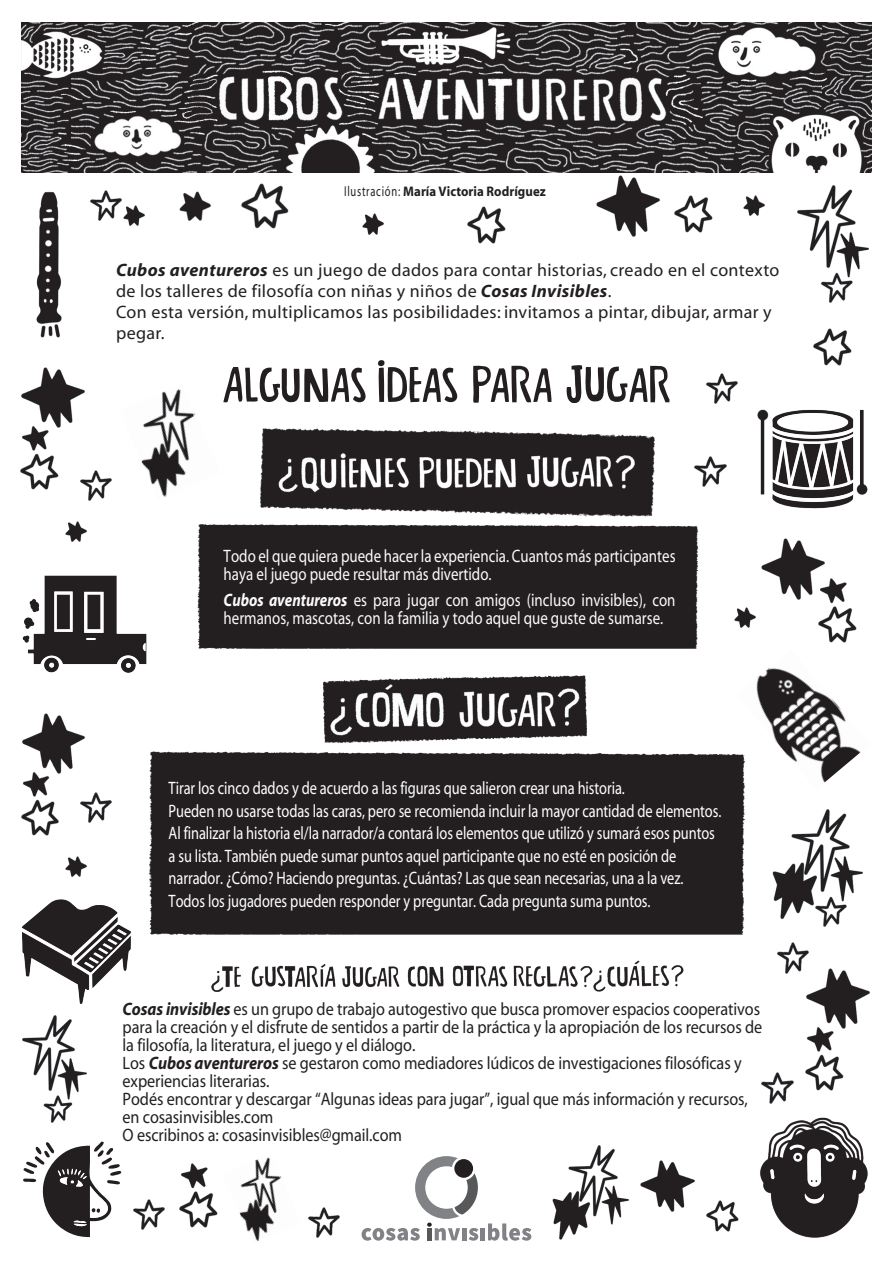
<style>
.page{position:relative;width:893px;height:1263px;background:#fff}
.page>*{position:absolute;margin:0;border:0;box-sizing:border-box;transform-origin:0 0}
.t1{font:18px/18px "Myriad";letter-spacing:-.005em;color:#231f20;scale:.9 1}
.t2{font:18px/22.5px "Myriad";letter-spacing:-.005em;color:#fff;scale:.8 1}
.t3{font:18px/18px "Myriad";color:#fbfbfc;scale:.83 1}
.t4{font:18px/21px "Myriad";letter-spacing:.02em;color:#231f20}
.t5{font:700 13.95px "Myriad";letter-spacing:.005em;color:#231f20;scale:.92 1}
.s1{font-weight:400;font-size:14.25px}
.s2{font-weight:700;font-style:italic}
</style>
<div class="page">
<img style="left:21px;top:23px;width:851px;height:150px">
<svg style="left:378px;top:360px;width:80px;height:43px"></svg>
<svg style="left:473px;top:365px;width:78px;height:38px"></svg>
<svg style="left:566px;top:365px;width:103px;height:38px"></svg>
<svg style="left:224px;top:367px;width:142px;height:36px"></svg>
<img style="left:261px;top:428px;width:393px;height:26px">
<img style="left:149px;top:751px;width:596px;height:241px">
<img style="left:197px;top:525px;width:501px;height:124px">
<img style="left:211px;top:454px;width:473px;height:537px">
<img style="left:36px;top:191px;width:25px;height:147px">
<img style="left:797px;top:185px;width:71px;height:117px">
<img style="left:757px;top:409px;width:111px;height:100px">
<img style="left:21px;top:899px;width:110px;height:105px">
<img style="left:737px;top:668px;width:124px;height:121px">
<svg style="left:23px;top:1141px;width:99px;height:97px"></svg>
<img style="left:760px;top:1117px;width:108px;height:121px">
<img style="left:22px;top:575px;width:125px;height:98px">
<img style="left:179px;top:1163px;width:38px;height:64px">
<img style="left:239px;top:1157px;width:43px;height:85px">
<img style="left:133px;top:1199px;width:31px;height:30px">
<img style="left:552px;top:1146px;width:77px;height:93px">
<img style="left:640px;top:1160px;width:54px;height:52px">
<img style="left:706px;top:1200px;width:33px;height:31px">
<img style="left:773px;top:809px;width:89px;height:117px">
<img style="left:21px;top:714px;width:64px;height:122px">
<img style="left:814px;top:329px;width:38px;height:36px">
<img style="left:761px;top:539px;width:63px;height:60px">
<img style="left:308px;top:1207px;width:31px;height:31px">
<img style="left:818px;top:579px;width:38px;height:64px">
<img style="left:65px;top:856px;width:22px;height:20px">
<img style="left:81px;top:793px;width:31px;height:30px">
<img style="left:22px;top:1016px;width:64px;height:106px">
<img style="left:805px;top:969px;width:64px;height:122px">
<img style="left:762px;top:1073px;width:31px;height:30px">
<img style="left:21px;top:367px;width:64px;height:122px">
<img style="left:65px;top:522px;width:22px;height:20px">
<img style="left:80px;top:470px;width:32px;height:30px">
<img style="left:141px;top:389px;width:79px;height:111px">
<img style="left:596px;top:176px;width:63px;height:60px">
<img style="left:674px;top:196px;width:39px;height:36px">
<img style="left:743px;top:196px;width:22px;height:20px">
<img style="left:242px;top:183px;width:47px;height:45px">
<img style="left:180px;top:191px;width:31px;height:29px">
<img style="left:90px;top:191px;width:32px;height:30px">
<img style="left:123px;top:206px;width:21px;height:20px">
<img style="left:706px;top:373px;width:31px;height:31px">
<img style="left:695px;top:456px;width:31px;height:31px">
<img style="left:777px;top:943px;width:32px;height:30px">
<img style="left:735px;top:608px;width:21px;height:20px">
<img style="left:362px;top:214px;width:22px;height:20px">
<img style="left:467px;top:207px;width:38px;height:36px">
<hr style="left:481px;top:1228px;width:4px;height:12px;background:#808285">
<svg style="left:488px;top:1223px;width:43px;height:18px"></svg>
<svg style="left:362px;top:1156px;width:116px;height:85px"></svg>
<p class="t5" style="left:344px;top:184px;width:221px"><span class="s1">Ilustración:</span> María Victoria Rodríguez</p>
<p class="t4" style="left:116px;top:260px;width:665px"><span class="s2">Cubos aventureros</span> es un juego de dados para contar historias, creado en el contexto de los talleres de filosofía con niñas y niños de <span class="s2">Cosas Invisibles</span>.<br>Con esta versión, multiplicamos las posibilidades: invitamos a pintar, dibujar, armar y pegar.</p>
<p class="t3" style="left:224px;top:548px;width:546px">Todo el que quiera puede hacer la experiencia. Cuantos más participantes haya el juego puede resultar más divertido.</p>
<p class="t3" style="left:224px;top:592px;width:546px"><span class="s2">Cubos aventureros</span> es para jugar con amigos (incluso invisibles), con hermanos, mascotas, con la familia y todo aquel que guste de sumarse.</p>
<p class="t2" style="left:169px;top:778px;width:692px">Tirar los cinco dados y de acuerdo a las figuras que salieron crear una historia.<br>Pueden no usarse todas las caras, pero se recomienda incluir la mayor cantidad de elementos.<br>Al finalizar la historia el/la narrador/a contará los elementos que utilizó y sumará esos puntos a su lista. También puede sumar puntos aquel participante que no esté en posición de narrador. ¿Cómo? Haciendo preguntas. ¿Cuántas? Las que sean necesarias, una a la vez.<br>Todos los jugadores pueden responder y preguntar. Cada pregunta suma puntos.</p>
<p class="t1" style="left:123px;top:1001px;width:712px"><span class="s2">Cosas invisibles</span> es un grupo de trabajo autogestivo que busca promover espacios cooperativos para la creación y el disfrute de sentidos a partir de la práctica y la apropiación de los recursos de la filosofía, la literatura, el juego y el diálogo.<br>Los <span class="s2">Cubos aventureros</span> se gestaron como mediadores lúdicos de investigaciones filosóficas y experiencias literarias.<br>Podés encontrar y descargar “Algunas ideas para jugar”, igual que más información y recursos, en cosasinvisibles.com<br>O escribinos a: cosasinvisibles@gmail.com</p>
</div>
